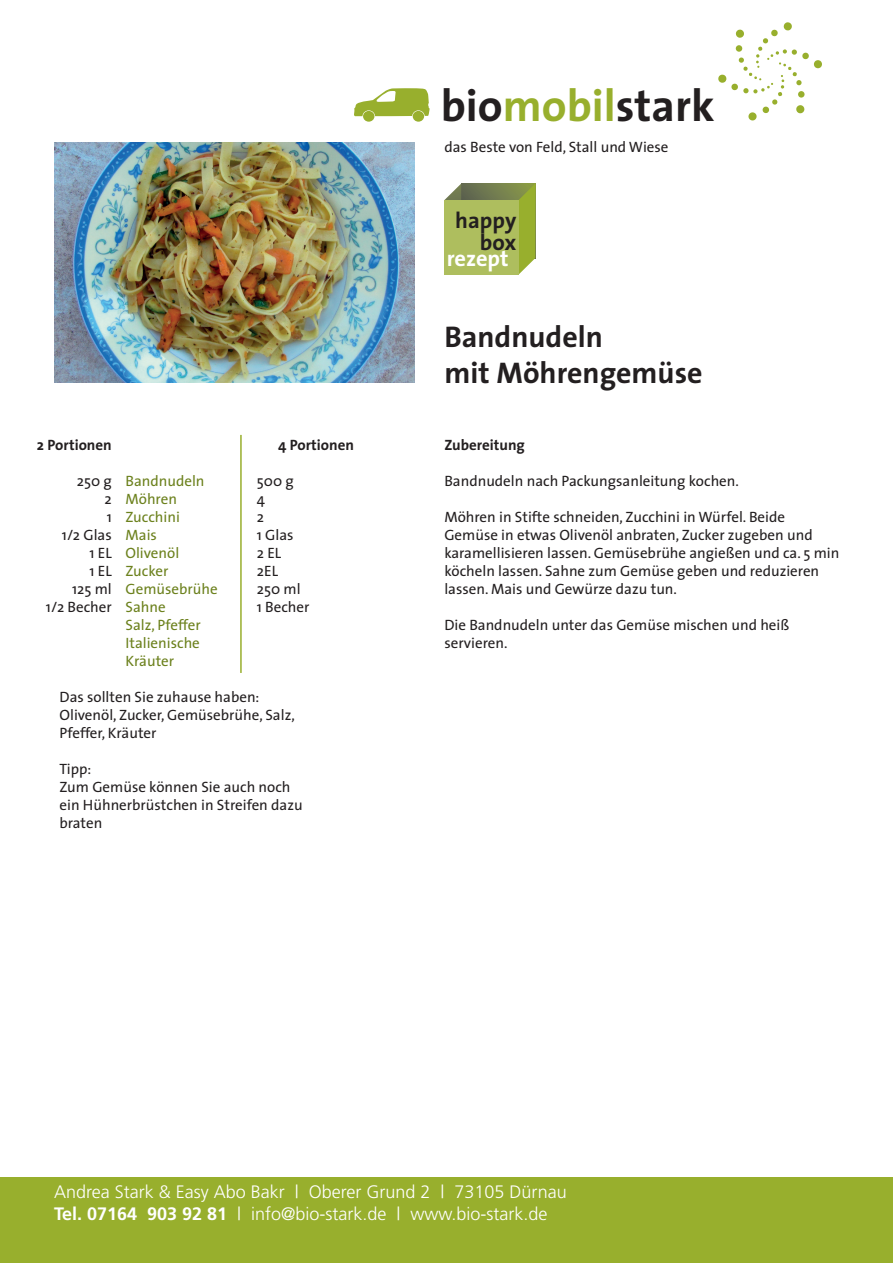
<style>
.page{position:relative;width:893px;height:1263px;background:#fff}
.page>*{position:absolute;margin:0;border:0;box-sizing:border-box;transform-origin:0 0}
.t1{font:700 45px "The Sans";color:#231f20}
.t2{font:700 30px/36px "The Sans";color:#231f20}
.t3{font:700 22.5px/21.6px "The Sans";color:#231f20;text-align:right}
.t4{font:700 22.5px "The Sans";letter-spacing:-.005em;color:#fff}
.t5{font:300 18px/21.6px "Frutiger";color:#fff}
.t6{font:15px/18px "The Sans";color:#231f20}
.t7{font:15px/18px "The Sans";color:#6c811d}
.t8{font:700 15px "The Sans";color:#231f20}
.s1{color:#98af2d}
.s2{font-weight:700}
</style>
<div class="page">
<img style="left:54px;top:142px;width:360px;height:241px">
<svg style="left:354px;top:88px;width:76px;height:28px"></svg>
<svg style="left:362px;top:110px;width:13px;height:12px"></svg>
<svg style="left:412px;top:110px;width:13px;height:12px"></svg>
<div style="left:413px;top:111px;width:11px;height:11px;background:#98af2d;border-radius:50%"></div>
<div style="left:363px;top:111px;width:11px;height:11px;background:#98af2d;border-radius:50%"></div>
<svg style="left:718px;top:22px;width:104px;height:99px"></svg>
<div style="left:0;top:1178px;width:893px;height:85px;background:#98af2d"></div>
<svg style="left:461px;top:184px;width:57px;height:16px"></svg>
<svg style="left:444px;top:184px;width:17px;height:16px"></svg>
<svg style="left:518px;top:184px;width:17px;height:91px;background:#a0b444"></svg>
<div style="left:444px;top:200px;width:74px;height:75px;background:#aebe5e"></div>
<hr style="left:240px;top:435px;width:2px;height:238px;background:#98af2d">
<h1 class="t1" style="left:441px;top:68px;width:275px">bio<span class="s1">mobil</span>stark</h1>
<p class="t6" style="left:444px;top:137px;width:226px">das Beste von Feld, Stall und Wiese</p>
<h3 class="t3" style="left:455px;top:209px;width:62px">happy box</h3>
<h3 class="t4" style="left:447px;top:240px;width:63px">rezept</h3>
<p class="t8" style="left:37px;top:432px;width:76px">2 Portionen</p>
<p class="t6" style="left:46px;top:471px;width:67px;text-align:right">250 g<br>2<br>1<br>1/2 Glas<br>1 EL<br>1 EL<br>125 ml<br>1/2 Becher</p>
<p class="t7" style="left:126px;top:471px;width:94px">Bandnudeln<br>Möhren<br>Zucchini<br>Mais<br>Olivenöl<br>Zucker<br>Gemüsebrühe<br>Sahne<br>Salz, Pfeffer<br>Italienische<br>Kräuter</p>
<p class="t8" style="left:278px;top:432px;width:77px">4 Portionen</p>
<p class="t6" style="left:257px;top:471px;width:54px">500 g<br>4<br>2<br>1 Glas<br>2 EL<br>2EL<br>250 ml<br>1 Becher</p>
<p class="t6" style="left:60px;top:687px;width:237px">Das sollten Sie zuhause haben:<br>Olivenöl, Zucker, Gemüsebrühe, Salz,<br>Pfeffer, Kräuter</p>
<p class="t6" style="left:60px;top:759px;width:245px">Tipp:<br>Zum Gemüse können Sie auch noch ein Hühnerbrüstchen in Streifen dazu braten</p>
<h2 class="t2" style="left:444px;top:318px;width:260px">Bandnudeln<br>mit Möhrengemüse</h2>
<p class="t8" style="left:444px;top:432px;width:82px">Zubereitung</p>
<p class="t6" style="left:444px;top:471px;width:296px">Bandnudeln nach Packungsanleitung kochen.</p>
<p class="t6" style="left:444px;top:507px;width:397px">Möhren in Stifte schneiden, Zucchini in Würfel. Beide Gemüse in etwas Olivenöl anbraten, Zucker zugeben und karamellisieren lassen. Gemüsebrühe angießen und ca. 5 min köcheln lassen. Sahne zum Gemüse geben und reduzieren lassen. Mais und Gewürze dazu tun.</p>
<p class="t6" style="left:444px;top:615px;width:346px">Die Bandnudeln unter das Gemüse mischen und heiß servieren.</p>
<p class="t5" style="left:54px;top:1181px;width:514px">Andrea Stark &amp; Easy Abo Bakr | Oberer Grund 2 | 73105 Dürnau<br><span class="s2">Tel. 07164 903 92 81</span> | info@bio-stark.de | www.bio-stark.de</p>
</div>
